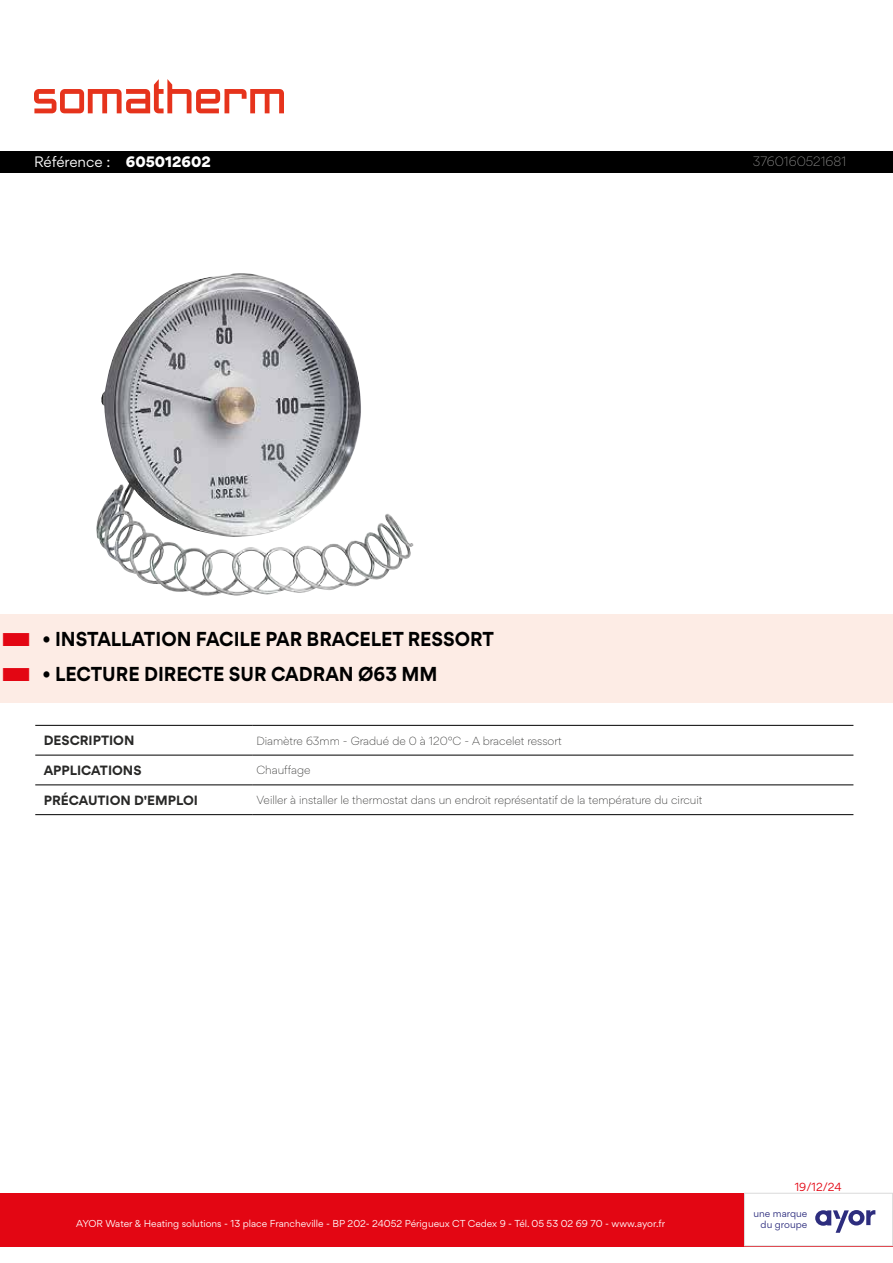
<style>
.page{position:relative;width:893px;height:1263px;background:#fff}
.page>*{position:absolute;margin:0;border:0;box-sizing:border-box;transform-origin:0 0}
.t1{font:700 18px "Gordita";color:#000;scale:.95 1}
.t2{font:13.5px "Gordita";letter-spacing:-.005em;color:#fff}
.t3{font:700 12px "Gordita";color:#282827}
.t4{font:300 12px "Gordita";color:#9d9d9c}
.t5{font:300 10.5px "Gordita";color:#282827}
.t6{font:10.5px "Gordita";color:#e30613}
.t7{font:9px "Gordita";color:#fff}
.t8{font:9px/10.5px "Gordita";color:#2d2d7e;text-align:right}
.s1{font-weight:900}
</style>
<div class="page">
<div style="left:0;top:1193px;width:893px;height:53px;background:#e30613"></div>
<div style="left:744px;top:1193px;width:149px;height:53px;background:#fff"></div>
<div style="left:744px;top:1193px;width:149px;height:53px;border:1px solid #dadada"></div>
<div style="left:0;top:614px;width:893px;height:54px;background:#fdece5"></div>
<div style="left:0;top:649px;width:893px;height:54px;background:#fdece5"></div>
<svg style="left:815px;top:1210px;width:60px;height:23px"></svg>
<svg style="left:34px;top:79px;width:250px;height:34px"></svg>
<div style="left:0;top:151px;width:893px;height:21px;background:#000"></div>
<hr style="left:35px;top:725px;width:217px;height:1px;background:#000">
<hr style="left:252px;top:725px;width:601px;height:1px;background:#000">
<hr style="left:35px;top:755px;width:217px;height:1px;background:#000">
<hr style="left:252px;top:755px;width:601px;height:1px;background:#000">
<hr style="left:35px;top:784px;width:217px;height:1px;background:#000">
<hr style="left:252px;top:784px;width:601px;height:1px;background:#000">
<hr style="left:35px;top:814px;width:217px;height:1px;background:#000">
<hr style="left:252px;top:814px;width:601px;height:1px;background:#000">
<img style="left:96px;top:273px;width:317px;height:323px">
<p class="t2" style="left:34px;top:152px;width:178px">Référence : <span class="s1">605012602</span></p>
<p class="t4" style="left:753px;top:153px;width:95px">3760160521681</p>
<h1 class="t1" style="left:43px;top:625px;width:477px">• INSTALLATION FACILE PAR BRACELET RESSORT</h1>
<h1 class="t1" style="left:43px;top:660px;width:417px">• LECTURE DIRECTE SUR CADRAN Ø63 MM</h1>
<p class="t3" style="left:44px;top:731px;width:92px">DESCRIPTION</p>
<p class="t5" style="left:256px;top:733px;width:307px">Diamètre 63mm - Gradué de 0 à 120°C - A bracelet ressort</p>
<p class="t3" style="left:44px;top:761px;width:99px">APPLICATIONS</p>
<p class="t5" style="left:256px;top:762px;width:56px">Chauffage</p>
<p class="t3" style="left:44px;top:790px;width:156px">PRÉCAUTION D'EMPLOI</p>
<p class="t5" style="left:256px;top:792px;width:448px">Veiller à installer le thermostat dans un endroit représentatif de la température du circuit</p>
<p class="t7" style="left:76px;top:1216px;width:590px">AYOR Water &amp; Heating solutions - 13 place Francheville - BP 202- 24052 Périgueux CT Cedex 9 - Tél. 05 53 02 69 70 - www.ayor.fr</p>
<p class="t6" style="left:795px;top:1179px;width:48px">19/12/24</p>
<p class="t8" style="left:754px;top:1208px;width:55px">une marque du groupe</p>
</div>
